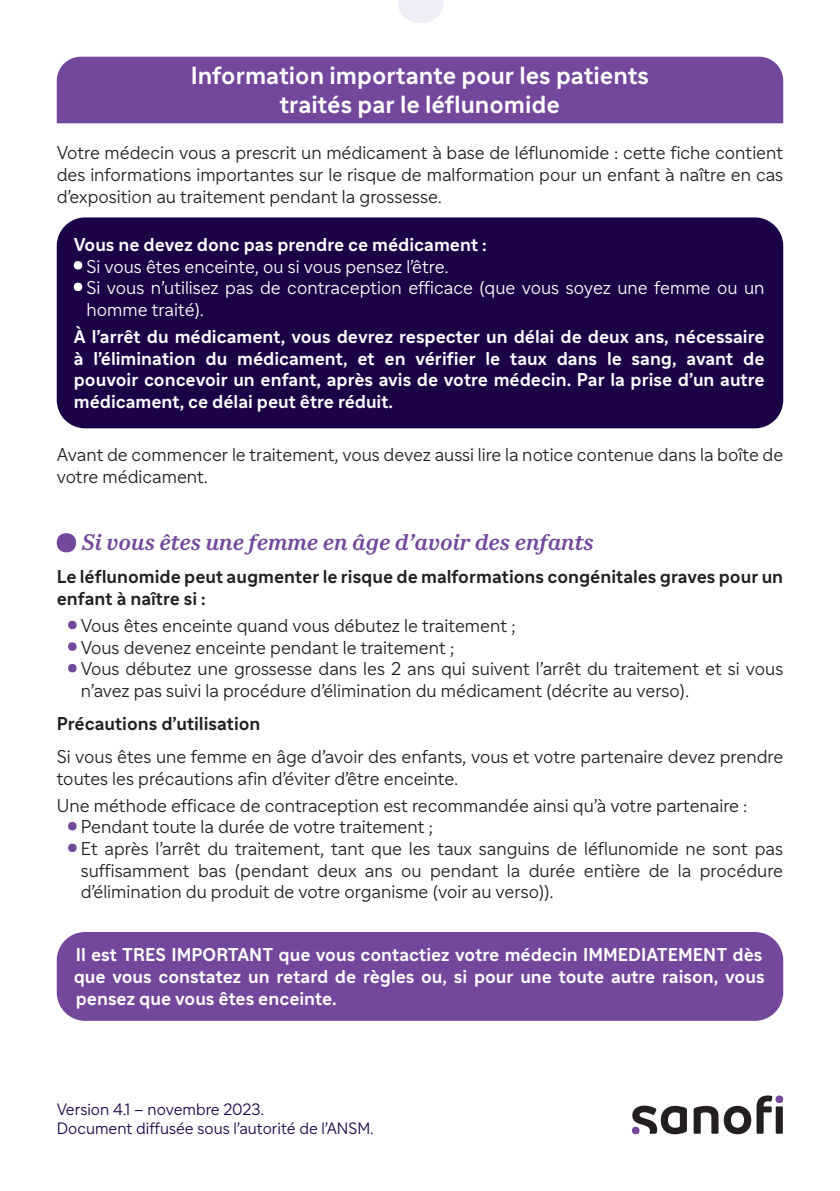
<style>
.page{position:relative;width:840px;height:1191px;background:#fff}
.page>*{position:absolute;margin:0;border:0;box-sizing:border-box;transform-origin:0 0}
.t1{font:700 24px/28.8px "Sanofi Sans 6";color:#fff;text-align:center}
.t2{font:italic 700 22px "Sanofi Serif 6";color:#73479c}
.t3{font:300 18px/21.6px "Sanofi Sans 6";color:#231f20}
.t4{font:700 18px/21.6px "Sanofi Sans 6";color:#fff;text-align:justify}
.t5{font:300 18px/21.6px "Sanofi Sans 6";color:#fff}
.t6{font:700 18px/21.6px "Sanofi Sans 6";color:#231f20}
.t7{font:300 16px/19.2px "Sanofi Sans 6";color:#1b0247}
</style>
<div class="page">
<div style="left:57px;top:57px;width:725px;height:66px;background:#73479c"></div>
<div style="left:57px;top:217px;width:725px;height:211px;background:#1b0247;border-radius:28px"></div>
<svg style="left:74px;top:261px;width:8px;height:8px"></svg>
<svg style="left:74px;top:283px;width:8px;height:8px"></svg>
<svg style="left:57px;top:533px;width:19px;height:19px"></svg>
<svg style="left:68px;top:621px;width:9px;height:8px"></svg>
<svg style="left:68px;top:642px;width:9px;height:9px"></svg>
<svg style="left:68px;top:664px;width:9px;height:8px"></svg>
<svg style="left:68px;top:822px;width:9px;height:8px"></svg>
<svg style="left:68px;top:843px;width:9px;height:9px"></svg>
<svg style="left:398px;top:0;width:45px;height:23px"></svg>
<div style="left:57px;top:932px;width:725px;height:88px;background:#73479c;border-radius:28px"></div>
<svg style="left:632px;top:1105px;width:54px;height:29px"></svg>
<svg style="left:693px;top:1105px;width:57px;height:29px"></svg>
<div style="left:775px;top:1106px;width:7px;height:27px;background:#231f20"></div>
<svg style="left:756px;top:1095px;width:15px;height:38px"></svg>
<div style="left:775px;top:1095px;width:7px;height:8px;background:#73479c;border-radius:50%"></div>
<div style="left:631px;top:1126px;width:8px;height:8px;background:#73479c;border-radius:50%"></div>
<h1 class="t1" style="left:190px;top:61px;width:459px">Information importante pour les patients traités par le léflunomide</h1>
<p class="t3" style="left:57px;top:142px;width:727px;text-align:justify">Votre médecin vous a prescrit un médicament à base de léflunomide : cette fiche contient des informations importantes sur le risque de malformation pour un enfant à naître en cas d’exposition au traitement pendant la grossesse.</p>
<p class="t4" style="left:74px;top:234px;width:414px">Vous ne devez donc pas prendre ce médicament :</p>
<p class="t5" style="left:86px;top:255px;width:679px">Si vous êtes enceinte, ou si vous pensez l’être.<br>Si vous n’utilisez pas de contraception efficace (que vous soyez une femme ou un homme traité).</p>
<p class="t4" style="left:74px;top:326px;width:692px">À l’arrêt du médicament, vous devrez respecter un délai de deux ans, nécessaire à l’élimination du médicament, et en vérifier le taux dans le sang, avant de pouvoir concevoir un enfant, après avis de votre médecin. Par la prise d’un autre médicament, ce délai peut être réduit.</p>
<p class="t3" style="left:57px;top:444px;width:727px">Avant de commencer le traitement, vous devez aussi lire la notice contenue dans la boîte de votre médicament.</p>
<p class="t2" style="left:81px;top:529px;width:513px">Si vous êtes une femme en âge d’avoir des enfants</p>
<p class="t6" style="left:57px;top:566px;width:727px">Le léflunomide peut augmenter le risque de malformations congénitales graves pour un enfant à naître si :</p>
<p class="t3" style="left:81px;top:615px;width:703px">Vous êtes enceinte quand vous débutez le traitement ;<br>Vous devenez enceinte pendant le traitement ;<br>Vous débutez une grossesse dans les 2 ans qui suivent l’arrêt du traitement et si vous n’avez pas suivi la procédure d’élimination du médicament (décrite au verso).</p>
<p class="t6" style="left:57px;top:713px;width:205px">Précautions d’utilisation</p>
<p class="t3" style="left:57px;top:745px;width:727px">Si vous êtes une femme en âge d’avoir des enfants, vous et votre partenaire devez prendre toutes les précautions afin d’éviter d’être enceinte.</p>
<p class="t3" style="left:81px;top:794px;width:703px;text-indent:-24px">Une méthode efficace de contraception est recommandée ainsi qu’à votre partenaire :<br>Pendant toute la durée de votre traitement ;<br>Et après l’arrêt du traitement, tant que les taux sanguins de léflunomide ne sont pas suffisamment bas (pendant deux ans ou pendant la durée entière de la procédure d’élimination du produit de votre organisme (voir au verso)).</p>
<p class="t4" style="left:74px;top:944px;width:692px">Il est TRES IMPORTANT que vous contactiez votre médecin IMMEDIATEMENT dès que vous constatez un retard de règles ou, si pour une toute autre raison, vous pensez que vous êtes enceinte.</p>
<p class="t7" style="left:57px;top:1099px;width:318px">Version 4.1 – novembre 2023.<br>Document diffusée sous l’autorité de l’ANSM.</p>
</div>
